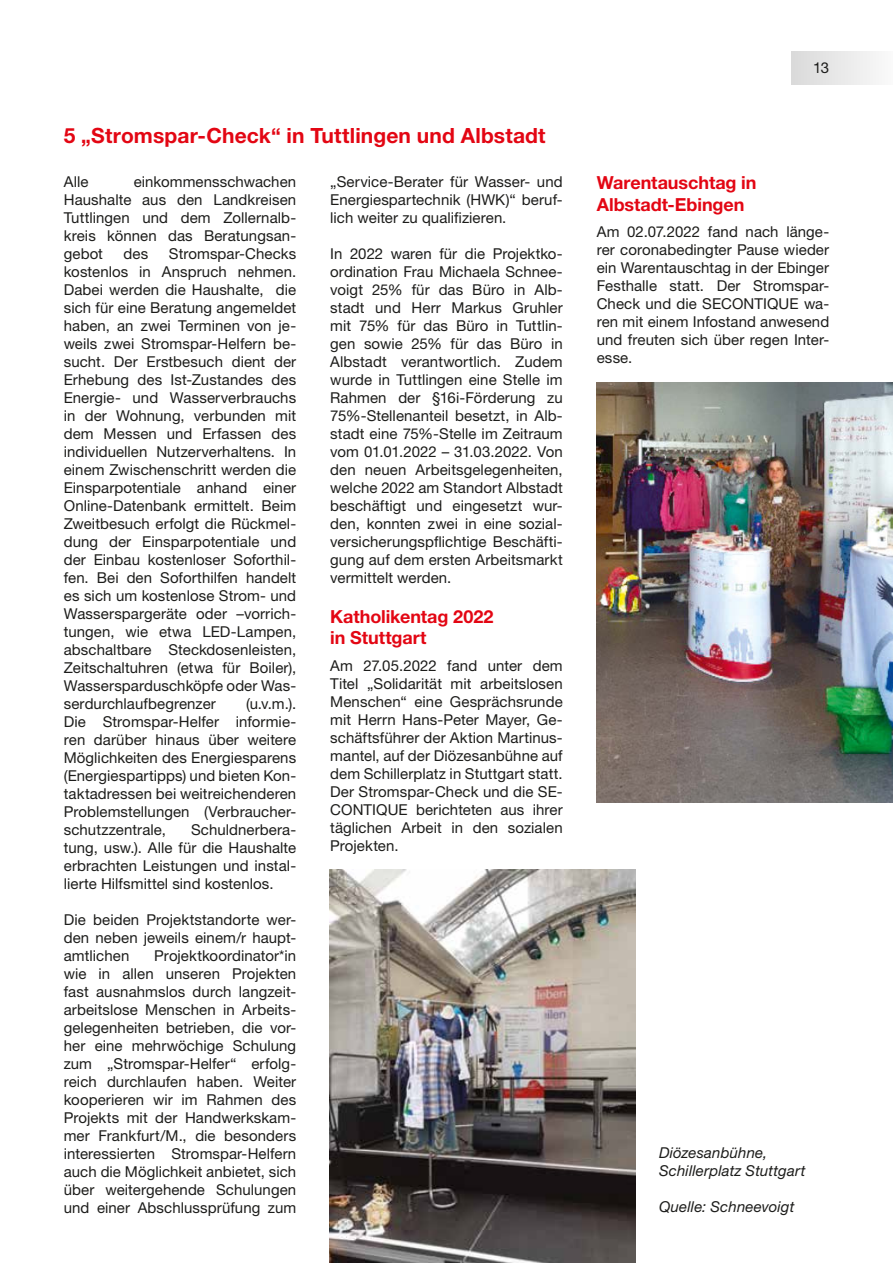
<style>
.page{position:relative;width:893px;height:1263px;background:#fff}
.page>*{position:absolute;margin:0;border:0;box-sizing:border-box;transform-origin:0 0}
.t1{font:700 21px "Helvetica Neue LT Std";letter-spacing:.005em;color:#e30613}
.t2{font:700 18px "Helvetica Neue LT Std";letter-spacing:-.005em;color:#e30613}
.t3{font:15px/18px "Helvetica Neue LT Std";letter-spacing:.005em;color:#1d1d1b;text-align:justify}
.t4{font:italic 15px/18px "Helvetica Neue LT Std";letter-spacing:.01em;color:#1d1d1b}
</style>
<div class="page">
<div style="left:791px;top:51px;width:102px;height:33px;background:linear-gradient(to right,#d9d9d9,#fafafa)"></div>
<img style="left:330px;top:870px;width:305px;height:393px">
<img style="left:597px;top:383px;width:296px;height:419px">
<p class="t1" style="left:64px;top:122px;width:483px">5 „Stromspar-Check“ in Tuttlingen und Albstadt</p>
<p class="t3" style="left:64px;top:173px;width:26px">Alle</p>
<p class="t3" style="left:330px;top:173px;width:234px">„Service-Berater für Wasser- und Energiespartechnik (HWK)“ beruf&shy;lich weiter zu qualifizieren.</p>
<p class="t3" style="left:330px;top:245px;width:234px">In 2022 waren für die Projektko&shy;ordination Frau Michaela Schnee&shy;voigt 25% für das Büro in Alb&shy;stadt und Herr Markus Gruhler mit 75% für das Büro in Tuttlin&shy;gen sowie 25% für das Büro in Albstadt verantwortlich. Zudem wurde in Tuttlingen eine Stelle im Rahmen der §16i-Förderung zu 75%-Stellenanteil besetzt, in Alb&shy;stadt eine 75%-Stelle im Zeitraum vom 01.01.2022 – 31.03.2022. Von den neuen Arbeitsgelegenheiten, welche 2022 am Standort Albstadt beschäftigt und eingesetzt wur&shy;den, konnten zwei in eine sozial&shy;versicherungspflichtige Beschäfti&shy;gung auf dem ersten Arbeitsmarkt vermittelt werden.</p>
<p class="t2" style="left:330px;top:605px;width:165px">Katholikentag 2022</p>
<p class="t2" style="left:330px;top:627px;width:98px">in Stuttgart</p>
<p class="t3" style="left:330px;top:656px;width:234px">Am 27.05.2022 fand unter dem Titel „Solidarität mit arbeitslosen Menschen“ eine Gesprächsrunde mit Herrn Hans-Peter Mayer, Ge&shy;schäftsführer der Aktion Martinus&shy;mantel, auf der Diözesanbühne auf dem Schillerplatz in Stuttgart statt.<br>Der Stromspar-Check und die SE-CONTIQUE berichteten aus ihrer täglichen Arbeit in den sozialen Projekten.</p>
<p class="t3" style="left:64px;top:173px;width:234px;text-indent:70px">einkommensschwachen Haushalte aus den Landkreisen Tuttlingen und dem Zollernalb&shy;kreis können das Beratungsan&shy;gebot</p>
<p class="t3" style="left:64px;top:245px;width:234px;text-indent:105px">Stromspar-Checks kostenlos in Anspruch nehmen.<br>Dabei werden die Haushalte, die sich für eine Beratung angemeldet haben, an zwei Terminen von je&shy;weils zwei Stromspar-Helfern be&shy;sucht. Der Erstbesuch dient der Erhebung des Ist-Zustandes des Energie- und Wasserverbrauchs in der Wohnung, verbunden mit dem Messen und Erfassen des individuellen Nutzerverhaltens. In einem Zwischenschritt werden die Einsparpotentiale anhand einer Online-Datenbank ermittelt. Beim Zweitbesuch erfolgt die Rückmel&shy;dung der Einsparpotentiale und der Einbau kostenloser Soforthil&shy;fen. Bei den Soforthilfen handelt es sich um kostenlose Strom- und Wasserspargeräte oder –vorrich&shy;tungen, wie etwa LED-Lampen, abschaltbare Steckdosenleisten, Zeitschaltuhren (etwa für Boiler), Wassersparduschköpfe oder Was&shy;serdurchlaufbegrenzer</p>
<p class="t3" style="left:124px;top:245px;width:26px">des</p>
<p class="t3" style="left:64px;top:695px;width:234px;text-indent:182px">(u.v.m.).<br>Die Stromspar-Helfer informie&shy;ren darüber hinaus über weitere Möglichkeiten des Energiesparens (Energiespartipps) und bieten Kon&shy;taktadressen bei weitreichenderen Problemstellungen (Verbraucher&shy;schutzzentrale,</p>
<p class="t3" style="left:64px;top:821px;width:234px;text-indent:127px">Schuldnerbera&shy;tung, usw.). Alle für die Haushalte erbrachten Leistungen und instal&shy;lierte Hilfsmittel sind kostenlos.</p>
<p class="t3" style="left:64px;top:911px;width:234px">Die beiden Projektstandorte wer&shy;den neben jeweils einem/r haupt&shy;amtlichen</p>
<p class="t3" style="left:64px;top:947px;width:234px;text-indent:91px">Projektkoordinator*in wie in allen unseren Projekten fast ausnahmslos durch langzeit&shy;arbeitslose Menschen in Arbeits&shy;gelegenheiten betrieben, die vor&shy;her eine mehrwöchige Schulung zum „Stromspar-Helfer“ erfolg&shy;reich durchlaufen haben. Weiter kooperieren wir im Rahmen des Projekts mit der Handwerkskam&shy;mer Frankfurt/M., die besonders interessierten Stromspar-Helfern auch die Möglichkeit anbietet, sich über weitergehende Schulungen und einer Abschlussprüfung zum</p>
<p class="t3" style="left:813px;top:58px;width:17px">13</p>
<p class="t2" style="left:597px;top:172px;width:161px">Warentauschtag in</p>
<p class="t2" style="left:597px;top:193px;width:149px">Albstadt-Ebingen</p>
<p class="t3" style="left:597px;top:223px;width:234px">Am 02.07.2022 fand nach länge&shy;rer coronabedingter Pause wieder ein Warentauschtag in der Ebinger Festhalle statt. Der Stromspar-Check und die SECONTIQUE wa&shy;ren mit einem Infostand anwesend und freuten sich über regen Inter&shy;esse.</p>
<p class="t4" style="left:659px;top:1143px;width:148px">Diözesanbühne,<br>Schillerplatz Stuttgart</p>
<p class="t4" style="left:659px;top:1197px;width:137px">Quelle: Schneevoigt</p>
</div>
